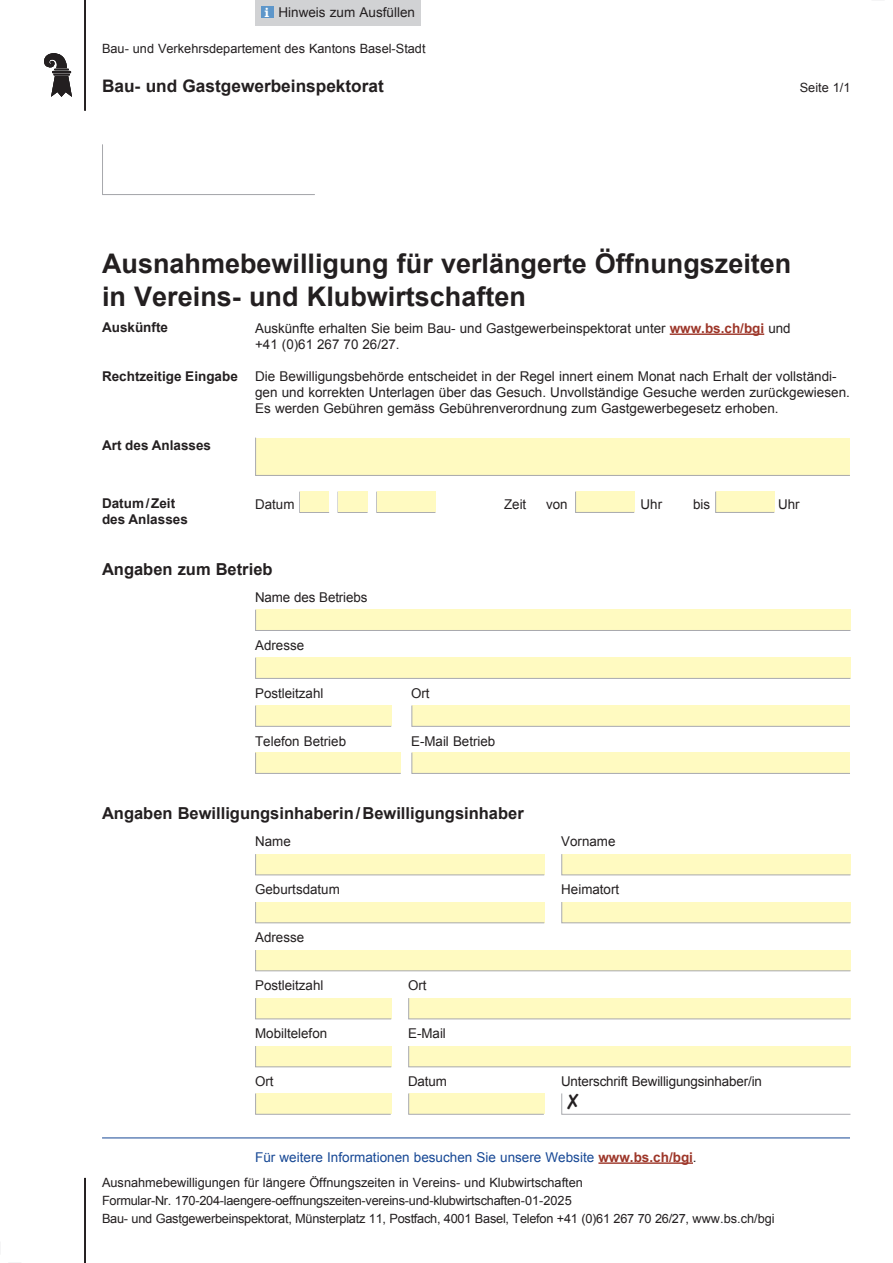
<style>
.page{position:relative;width:893px;height:1263px;background:#fff}
.page>*{position:absolute;margin:0;border:0;box-sizing:border-box;transform-origin:0 0}
.t1{font:700 27px/32.4px "Arial";color:#231f20}
.t2{font:700 17.25px "Arial";color:#231f20}
.t3{font:700 16.5px "Arial";color:#231f20}
.t4{font:13.5px/15.9px "Arial";color:#231f20}
.t5{font:700 13.5px/16.2px "Arial";color:#231f20}
.t6{font:13.5px "Arial";color:#174895}
.t7{font:12.75px/18px "Arial";letter-spacing:-.02em;color:#231f20}
.t8{font:12.75px "Arial";color:#231f20}
.s1{font-family:"Clarendon Std";font-weight:700;color:#fff}
.s2{font-weight:700;color:#9d3629}
.s3{color:#231f20}
</style>
<div class="page">
<hr style="left:84px;top:0;width:2px;height:111px;background:#231f20">
<svg style="left:44px;top:53px;width:28px;height:44px"></svg>
<hr style="left:84px;top:1178px;width:2px;height:85px;background:#231f20">
<div style="left:255px;top:0;width:166px;height:26px;background:#d1d2d4"></div>
<div style="left:261px;top:6px;width:12px;height:12px;background:#5d96ca"></div>
<svg style="left:9px;top:1262px;width:12px;height:1px"></svg>
<hr style="left:670px;top:333px;width:94px;height:2px;background:#9d3629">
<hr style="left:102px;top:1137px;width:748px;height:1px;background:#174895">
<hr style="left:598px;top:1162px;width:95px;height:2px;background:#9d3629">
<div style="left:255px;top:437px;width:595px;height:39px;background:#fffac1"></div>
<svg style="left:299px;top:491px;width:31px;height:22px"></svg>
<div style="left:300px;top:492px;width:29px;height:20px;background:#fffac1"></div>
<svg style="left:337px;top:491px;width:31px;height:22px"></svg>
<div style="left:338px;top:492px;width:30px;height:20px;background:#fffac1"></div>
<svg style="left:376px;top:491px;width:60px;height:22px"></svg>
<div style="left:377px;top:492px;width:58px;height:20px;background:#fffac1"></div>
<svg style="left:575px;top:491px;width:60px;height:22px"></svg>
<svg style="left:715px;top:491px;width:60px;height:22px"></svg>
<div style="left:255px;top:609px;width:596px;height:22px;background:#fffac1"></div>
<div style="left:255px;top:657px;width:596px;height:22px;background:#fffac1"></div>
<svg style="left:255px;top:705px;width:137px;height:22px;background:#faf5c0"></svg>
<svg style="left:411px;top:705px;width:439px;height:22px;background:#faf6c0"></svg>
<div style="left:255px;top:752px;width:146px;height:22px;background:#fffac1"></div>
<div style="left:411px;top:752px;width:439px;height:22px;background:#fffac1"></div>
<svg style="left:255px;top:854px;width:290px;height:22px;background:#faf6c1"></svg>
<svg style="left:561px;top:854px;width:290px;height:22px;background:#faf6c1"></svg>
<svg style="left:255px;top:902px;width:290px;height:22px;background:#faf6c1"></svg>
<svg style="left:561px;top:902px;width:290px;height:22px;background:#faf6c1"></svg>
<svg style="left:255px;top:950px;width:596px;height:22px;background:#faf6c1"></svg>
<svg style="left:255px;top:998px;width:137px;height:22px;background:#faf5c1"></svg>
<svg style="left:408px;top:998px;width:443px;height:22px;background:#faf6c1"></svg>
<svg style="left:255px;top:1046px;width:137px;height:22px;background:#faf5c1"></svg>
<svg style="left:408px;top:1046px;width:443px;height:22px;background:#faf6c1"></svg>
<svg style="left:255px;top:1093px;width:137px;height:22px;background:#faf5c0"></svg>
<svg style="left:408px;top:1093px;width:137px;height:22px;background:#faf5c0"></svg>
<svg style="left:102px;top:144px;width:213px;height:51px"></svg>
<svg style="left:561px;top:1093px;width:290px;height:22px"></svg>
<p class="t4" style="left:265px;top:4px;width:152px"><span class="s1">i</span> Hinweis zum Ausfüllen</p>
<p class="t8" style="left:102px;top:40px;width:325px">Bau- und Verkehrsdepartement des Kantons Basel-Stadt</p>
<p class="t2" style="left:102px;top:74px;width:283px">Bau- und Gastgewerbeinspektorat</p>
<p class="t7" style="left:800px;top:79px;width:52px">Seite 1/1</p>
<h1 class="t1" style="left:102px;top:248px;width:691px">Ausnahmebewilligung für verlängerte Öffnungszeiten in Vereins- und Klubwirtschaften</h1>
<p class="t4" style="left:255px;top:320px;width:537px">Auskünfte erhalten Sie beim Bau- und Gastgewerbeinspektorat unter <span class="s2">www.bs.ch/bgi</span> und +41 (0)61 267 70 26/27.</p>
<p class="t4" style="left:255px;top:368px;width:596px">Die Bewilligungsbehörde entscheidet in der Regel innert einem Monat nach Erhalt der vollständi&shy;gen und korrekten Unterlagen über das Gesuch. Unvollständige Gesuche werden zurückgewiesen.<br>Es werden Gebühren gemäss Gebührenverordnung zum Gastgewerbegesetz erhoben.</p>
<p class="t5" style="left:102px;top:320px;width:68px">Auskünfte</p>
<p class="t5" style="left:102px;top:368px;width:137px">Rechtzeitige Eingabe</p>
<p class="t5" style="left:102px;top:437px;width:111px">Art des Anlasses</p>
<p class="t5" style="left:102px;top:495px;width:87px">Datum/Zeit des Anlasses</p>
<p class="t4" style="left:255px;top:496px;width:41px">Datum</p>
<p class="t4" style="left:504px;top:496px;width:24px">Zeit</p>
<p class="t4" style="left:546px;top:496px;width:23px">von</p>
<p class="t4" style="left:641px;top:496px;width:23px">Uhr</p>
<p class="t4" style="left:693px;top:496px;width:19px">bis</p>
<p class="t4" style="left:778px;top:496px;width:23px">Uhr</p>
<p class="t3" style="left:102px;top:558px;width:172px">Angaben zum Betrieb</p>
<p class="t4" style="left:255px;top:589px;width:114px">Name des Betriebs</p>
<p class="t4" style="left:255px;top:637px;width:51px">Adresse</p>
<p class="t4" style="left:255px;top:685px;width:70px">Postleitzahl</p>
<p class="t4" style="left:411px;top:685px;width:20px">Ort</p>
<p class="t4" style="left:255px;top:733px;width:93px">Telefon Betrieb</p>
<p class="t4" style="left:411px;top:733px;width:86px">E-Mail Betrieb</p>
<p class="t3" style="left:102px;top:802px;width:423px">Angaben Bewilligungsinhaberin/Bewilligungsinhaber</p>
<p class="t4" style="left:255px;top:834px;width:37px">Name</p>
<p class="t4" style="left:561px;top:834px;width:56px">Vorname</p>
<p class="t4" style="left:255px;top:882px;width:86px">Geburtsdatum</p>
<p class="t4" style="left:561px;top:882px;width:59px">Heimatort</p>
<p class="t4" style="left:255px;top:929px;width:51px">Adresse</p>
<p class="t4" style="left:255px;top:977px;width:70px">Postleitzahl</p>
<p class="t4" style="left:408px;top:977px;width:20px">Ort</p>
<p class="t4" style="left:255px;top:1025px;width:74px">Mobiltelefon</p>
<p class="t4" style="left:408px;top:1025px;width:39px">E-Mail</p>
<p class="t4" style="left:255px;top:1073px;width:20px">Ort</p>
<p class="t4" style="left:408px;top:1073px;width:40px">Datum</p>
<p class="t4" style="left:561px;top:1073px;width:202px">Unterschrift Bewilligungsinhaber/in</p>
<p class="t6" style="left:255px;top:1148px;width:443px">Für weitere Informationen besuchen Sie unsere Website <span class="s2">www.bs.ch/bgi</span><span class="s3">.</span></p>
<p class="t7" style="left:102px;top:1174px;width:674px">Ausnahmebewilligungen für längere Öffnungszeiten in Vereins- und Klubwirtschaften<br>Formular-Nr. 170-204-laengere-oeffnungszeiten-vereins-und-klubwirtschaften-01-2025<br>Bau- und Gastgewerbeinspektorat, Münsterplatz 11, Postfach, 4001 Basel, Telefon +41 (0)61 267 70 26/27, www.bs.ch/bgi</p>
</div>
